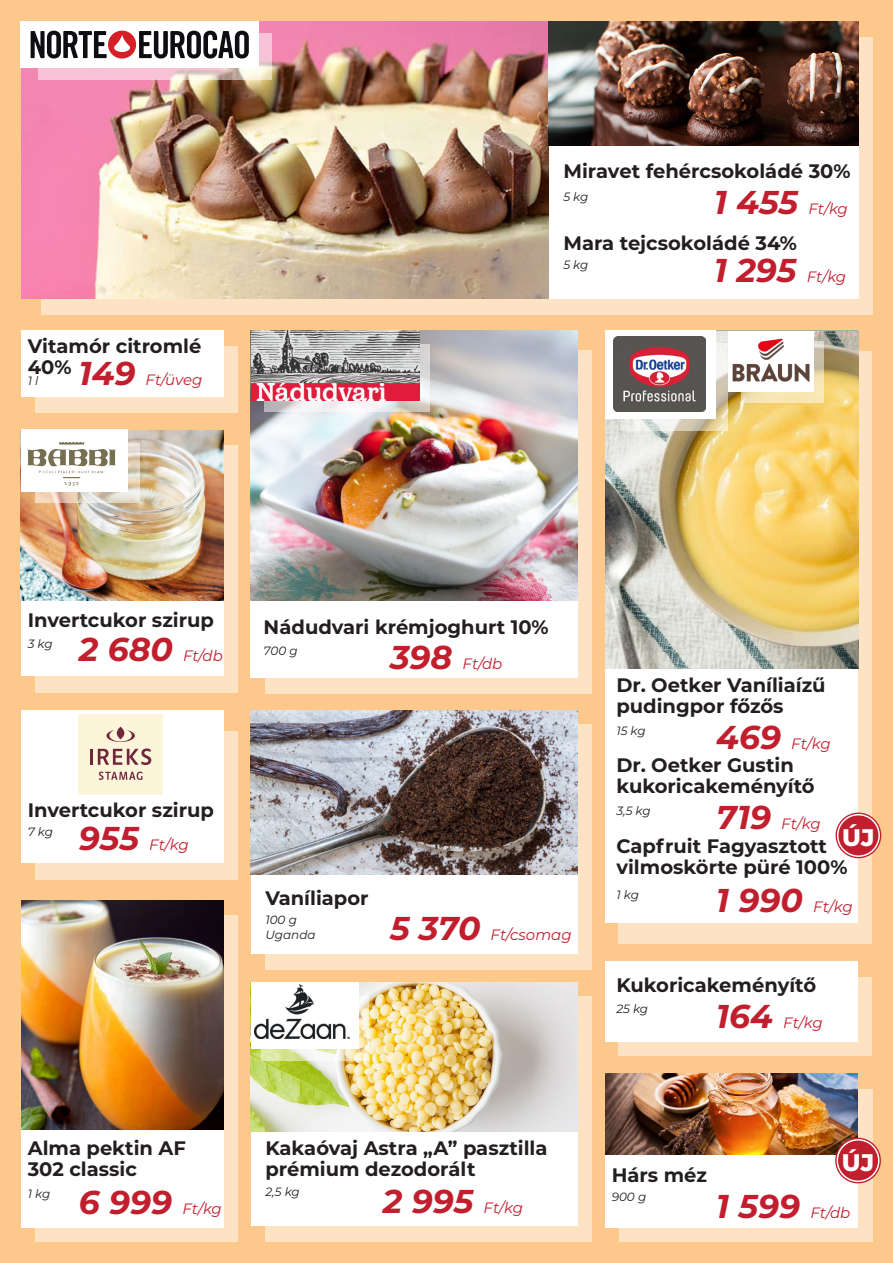
<style>
.page{position:relative;width:893px;height:1263px;background:#fdc88b}
.page>*{position:absolute;margin:0;border:0;box-sizing:border-box;transform-origin:0 0}
.t1{font:800 24px "Montserrat";color:#fff}
.t2{font:700 19.5px/21px "Montserrat";color:#231f20}
.t3{font:italic 15px "Montserrat";color:#c11f2e}
.t4{font:italic 12px "Montserrat";color:#231f20}
.s1{font-weight:700;font-size:33px}
</style>
<div class="page">
<div style="left:41px;top:37px;width:831px;height:278px;background:#fde3c4"></div>
<div style="left:265px;top:350px;width:327px;height:343px;background:#fde3c4"></div>
<div style="left:35px;top:346px;width:203px;height:66px;background:#fde3c4"></div>
<div style="left:35px;top:731px;width:203px;height:148px;background:#fde3c4"></div>
<div style="left:619px;top:1089px;width:253px;height:153px;background:#fde3c4"></div>
<div style="left:35px;top:445px;width:203px;height:247px;background:#fde3c4"></div>
<div style="left:35px;top:916px;width:203px;height:326px;background:#fde3c4"></div>
<div style="left:265px;top:724px;width:327px;height:245px;background:#fde3c4"></div>
<div style="left:265px;top:996px;width:327px;height:246px;background:#fde3c4"></div>
<div style="left:618px;top:351px;width:254px;height:592px;background:#fde3c4"></div>
<div style="left:618px;top:977px;width:254px;height:78px;background:#fde3c4"></div>
<div style="left:21px;top:21px;width:837px;height:278px;background:#fff"></div>
<img style="left:21px;top:21px;width:528px;height:278px">
<img style="left:549px;top:21px;width:309px;height:124px">
<div style="left:251px;top:330px;width:327px;height:348px;background:#fff"></div>
<div style="left:21px;top:330px;width:203px;height:67px;background:#fff"></div>
<div style="left:21px;top:710px;width:203px;height:153px;background:#fff"></div>
<div style="left:605px;top:1075px;width:253px;height:153px;background:#fff"></div>
<div style="left:21px;top:431px;width:203px;height:245px;background:#fff"></div>
<div style="left:21px;top:901px;width:203px;height:326px;background:#fff"></div>
<div style="left:251px;top:710px;width:327px;height:244px;background:#fff"></div>
<div style="left:251px;top:983px;width:327px;height:243px;background:#fff"></div>
<div style="left:605px;top:330px;width:253px;height:592px;background:#fff"></div>
<div style="left:605px;top:961px;width:253px;height:80px;background:#fff"></div>
<img style="left:21px;top:431px;width:203px;height:170px">
<img style="left:251px;top:331px;width:327px;height:270px">
<img style="left:605px;top:331px;width:253px;height:338px">
<svg style="left:265px;top:344px;width:165px;height:68px"></svg>
<svg style="left:621px;top:343px;width:107px;height:88px"></svg>
<img style="left:251px;top:983px;width:327px;height:148px">
<img style="left:251px;top:710px;width:327px;height:164px">
<img style="left:605px;top:1074px;width:252px;height:81px">
<img style="left:21px;top:901px;width:203px;height:229px">
<img style="left:251px;top:331px;width:168px;height:70px">
<svg style="left:38px;top:34px;width:234px;height:46px;background:#f1ccd4"></svg>
<div style="left:78px;top:714px;width:85px;height:80px;background:#fcf5d9"></div>
<hr style="left:90px;top:749px;width:3px;height:16px;background:#70263d">
<svg style="left:98px;top:748px;width:53px;height:17px"></svg>
<svg style="left:106px;top:727px;width:29px;height:15px"></svg>
<svg style="left:99px;top:772px;width:44px;height:8px"></svg>
<div style="left:605px;top:330px;width:111px;height:89px;background:#fff"></div>
<img style="left:613px;top:336px;width:92px;height:75px">
<svg style="left:262px;top:996px;width:107px;height:64px"></svg>
<div style="left:251px;top:982px;width:107px;height:66px;background:#fff"></div>
<img style="left:255px;top:985px;width:95px;height:53px">
<div style="left:836px;top:812px;width:45px;height:46px;background:#c11f2e;border-radius:50%"></div>
<div style="left:837px;top:814px;width:43px;height:43px;border:2px solid #fff;border-radius:50%"></div>
<div style="left:835px;top:1138px;width:46px;height:45px;background:#c11f2e;border-radius:50%"></div>
<div style="left:836px;top:1139px;width:43px;height:43px;border:2px solid #fff;border-radius:50%"></div>
<svg style="left:742px;top:342px;width:82px;height:61px"></svg>
<svg style="left:35px;top:444px;width:105px;height:59px;background:#e3d5c3"></svg>
<div style="left:728px;top:331px;width:86px;height:61px;background:#fff"></div>
<img style="left:732px;top:338px;width:78px;height:44px">
<img style="left:21px;top:429px;width:107px;height:63px">
<div style="left:20px;top:21px;width:239px;height:46px;background:#fff"></div>
<div style="left:108px;top:31px;width:28px;height:28px;background:#d61f26;border-radius:50%"></div>
<svg style="left:114px;top:35px;width:16px;height:17px"></svg>
<svg style="left:31px;top:31px;width:76px;height:27px"></svg>
<svg style="left:139px;top:31px;width:110px;height:27px"></svg>
<p class="t2" style="left:563px;top:159px;width:289px">Miravet fehércsokoládé 30%</p>
<p class="t4" style="left:563px;top:188px;width:26px">5 kg</p>
<p class="t3" style="left:714px;top:199px;width:135px"><span class="s1">1 455</span> Ft/kg</p>
<p class="t2" style="left:563px;top:232px;width:235px">Mara tejcsokoládé 34%</p>
<p class="t2" style="left:28px;top:334px;width:175px">Vitamór citromlé</p>
<p class="t2" style="left:28px;top:355px;width:45px">40%</p>
<p class="t3" style="left:79px;top:369px;width:125px"><span class="s1">149</span> Ft/üveg</p>
<p class="t4" style="left:28px;top:373px;width:12px">1 l</p>
<p class="t4" style="left:563px;top:256px;width:26px">5 kg</p>
<p class="t3" style="left:714px;top:267px;width:134px"><span class="s1">1 295</span> Ft/kg</p>
<p class="t2" style="left:28px;top:608px;width:188px">Invertcukor szirup</p>
<p class="t2" style="left:264px;top:615px;width:287px">Nádudvari krémjoghurt 10%</p>
<p class="t3" style="left:79px;top:645px;width:146px"><span class="s1">2 680</span> Ft/db</p>
<p class="t4" style="left:28px;top:635px;width:26px">3 kg</p>
<p class="t3" style="left:390px;top:654px;width:114px"><span class="s1">398</span> Ft/db</p>
<p class="t4" style="left:264px;top:642px;width:36px">700 g</p>
<p class="t2" style="left:28px;top:799px;width:188px">Invertcukor szirup</p>
<p class="t4" style="left:28px;top:824px;width:27px">7 kg</p>
<p class="t3" style="left:79px;top:834px;width:111px"><span class="s1">955</span> Ft/kg</p>
<p class="t2" style="left:265px;top:887px;width:105px">Vaníliapor</p>
<p class="t4" style="left:265px;top:911px;width:33px">100 g</p>
<p class="t4" style="left:265px;top:926px;width:52px">Uganda</p>
<p class="t3" style="left:390px;top:925px;width:183px"><span class="s1">5 370</span> Ft/csomag</p>
<p class="t2" style="left:616px;top:673px;width:211px">Dr. Oetker Vaníliaízű pudingpor főzős</p>
<p class="t2" style="left:616px;top:753px;width:200px">Dr. Oetker Gustin kukoricakeményítő</p>
<p class="t3" style="left:716px;top:733px;width:116px"><span class="s1">469</span> Ft/kg</p>
<p class="t4" style="left:616px;top:722px;width:31px">15 kg</p>
<p class="t3" style="left:716px;top:813px;width:106px"><span class="s1">719</span> Ft/kg</p>
<p class="t4" style="left:616px;top:803px;width:36px">3,5 kg</p>
<p class="t1" style="left:842px;top:820px;width:34px">ÚJ</p>
<p class="t2" style="left:616px;top:835px;width:233px">Capfruit Fagyasztott vilmoskörte püré 100%</p>
<p class="t4" style="left:616px;top:886px;width:24px">1 kg</p>
<p class="t3" style="left:716px;top:896px;width:138px"><span class="s1">1 990</span> Ft/kg</p>
<p class="t2" style="left:616px;top:974px;width:201px">Kukoricakeményítő</p>
<p class="t4" style="left:616px;top:1000px;width:33px">25 kg</p>
<p class="t3" style="left:716px;top:1012px;width:108px"><span class="s1">164</span> Ft/kg</p>
<p class="t2" style="left:28px;top:1137px;width:160px">Alma pektin AF<br>302 classic</p>
<p class="t2" style="left:265px;top:1137px;width:284px">Kakaóvaj Astra „A” pasztilla prémium dezodorált</p>
<p class="t2" style="left:612px;top:1164px;width:97px">Hárs méz</p>
<p class="t1" style="left:842px;top:1145px;width:34px">ÚJ</p>
<p class="t4" style="left:265px;top:1184px;width:36px">2,5 kg</p>
<p class="t4" style="left:28px;top:1185px;width:24px">1 kg</p>
<p class="t4" style="left:612px;top:1189px;width:36px">900 g</p>
<p class="t3" style="left:383px;top:1197px;width:142px"><span class="s1">2 995</span> Ft/kg</p>
<p class="t3" style="left:79px;top:1198px;width:145px"><span class="s1">6 999</span> Ft/kg</p>
<p class="t3" style="left:716px;top:1202px;width:136px"><span class="s1">1 599</span> Ft/db</p>
</div>
